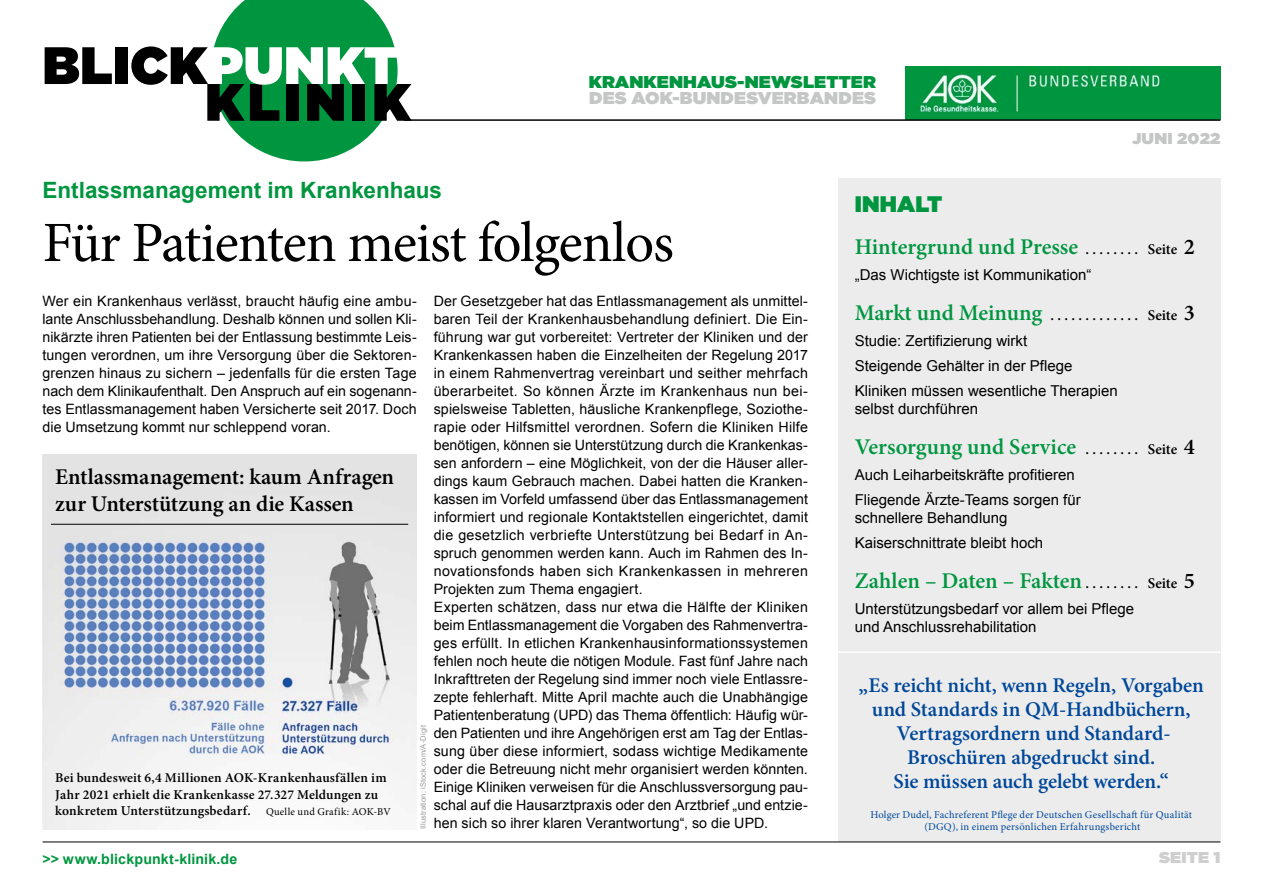
<style>
.page{position:relative;width:1263px;height:893px;background:#fff}
.page>*{position:absolute;margin:0;border:0;box-sizing:border-box;transform-origin:0 0}
.H3_-_Headline_A_38pt{font:57px "Minion Pro";letter-spacing:-.02em;color:#000}
.t1{font:600 22.5px "Minion Pro";color:#00963f}
.H2_-_Head_Diagramm{font:600 22.5px/27px "Minion Pro";letter-spacing:-.005em;color:#000}
.H2_-_Dachzeile_15pt{font:700 22.5px "Arial";color:#00963f}
.Titelei_und_Co_H1_-_Inhalt{font:22.5px "Gotham Ultra";letter-spacing:.01em;color:#00963f}
.t2{font:600 21px/24px "Minion Pro";letter-spacing:-.01em;color:#004799;text-align:center}
.Titelei_und_Co_P_-_Krankenhausnewsletter{font:17.1px/16.5px "Gotham Ultra";letter-spacing:.01em;color:#00963f;scale:1.05 1}
.Titelei_und_Co_P_Ausgabe_Monat{font:15.6px "Gotham Ultra";letter-spacing:.01em;color:#c5c6c6;scale:1.05 1}
.t3{font:15.6px "Gotham Ultra";letter-spacing:.01em;color:#cecece;scale:1.05 1}
.t4{font:15px/18px "Arial";color:#000}
.t5{font:600 15px "Minion Pro";letter-spacing:-.005em;color:#000}
.P_-_copy_block{font:14.25px/18px "Arial";letter-spacing:.005em;color:#000;text-align:justify}
.P_-_Link_Titelseite{font:700 14.25px "Arial";letter-spacing:.01em;color:#00963f}
.t6{font:600 13.5px/16.5px "Minion Pro";letter-spacing:.015em;color:#000}
.t7{font:10.5px/12.8px "Minion Pro";letter-spacing:.015em;color:#004799;text-align:center}
.t8{font:10.5px "Minion Pro";letter-spacing:.02em;color:#000}
.t9{font:7.5px "Arial";letter-spacing:.025em;color:#9c9d9d}
.s1{color:#c5c6c6}
.s2{font-size:15px;color:#000}
.s3{color:#000}
.s4{font-size:22.5px;color:#00963f}
.s5{font-size:22.5px}
</style>
<div class="page">
<div style="left:838px;top:179px;width:382px;height:663px;background:#ececed"></div>
<hr style="left:43px;top:842px;width:1177px;height:1px;background:#000">
<img style="left:906px;top:66px;width:314px;height:53px">
<hr style="left:404px;top:119px;width:816px;height:2px;background:#000">
<hr style="left:838px;top:651px;width:382px;height:2px;background:#fff">
<svg style="left:45px;top:47px;width:67px;height:37px"></svg>
<div style="left:115px;top:47px;width:12px;height:37px;background:#000"></div>
<svg style="left:131px;top:0;width:281px;height:161px"></svg>
<img style="left:43px;top:455px;width:374px;height:374px">
<hr style="left:51px;top:524px;width:357px;height:1px;background:#000">
<p class="Titelei_und_Co_P_-_Krankenhausnewsletter" style="left:589px;top:73px;width:275px">KRANKENHAUS-NEWSLETTER<br><span class="s1">DES AOK-BUNDESVERBANDES</span></p>
<p class="Titelei_und_Co_P_Ausgabe_Monat" style="left:1132px;top:129px;width:86px">JUNI 2022</p>
<h2 class="H2_-_Dachzeile_15pt" style="left:43px;top:175px;width:401px">Entlassmanagement im Krankenhaus</h2>
<h3 class="H3_-_Headline_A_38pt" style="left:43px;top:205px;width:633px">Für Patienten meist folgenlos</h3>
<p class="P_-_copy_block" style="left:43px;top:292px;width:376px">Wer ein Krankenhaus verlässt, braucht häufig eine ambu&shy;lante Anschlussbehandlung. Deshalb können und sollen Kli&shy;nikärzte ihren Patienten bei der Entlassung bestimmte Leis&shy;tungen verordnen, um ihre Versorgung über die Sektoren&shy;grenzen hinaus zu sichern – jedenfalls für die ersten Tage nach dem Klinikaufenthalt. Den Anspruch auf ein sogenann&shy;tes Entlassmanagement haben Versicherte seit 2017. Doch die Umsetzung kommt nur schleppend voran.</p>
<p class="P_-_copy_block" style="left:434px;top:292px;width:376px">Der Gesetzgeber hat das Entlassmanagement als unmittel&shy;baren Teil der Krankenhausbehandlung definiert. Die Ein&shy;führung war gut vorbereitet: Vertreter der Kliniken und der Krankenkassen haben die Einzelheiten der Regelung 2017 in einem Rahmenvertrag vereinbart und seither mehrfach überarbeitet. So können Ärzte im Krankenhaus nun bei&shy;spielsweise Tabletten, häusliche Krankenpflege, Soziothe&shy;rapie oder Hilfsmittel verordnen. Sofern die Kliniken Hilfe benötigen, können sie Unterstützung durch die Krankenkas&shy;sen anfordern – eine Möglichkeit, von der die Häuser aller&shy;dings kaum Gebrauch machen. Dabei hatten die Kranken&shy;kassen im Vorfeld umfassend über das Entlassmanagement informiert und regionale Kontaktstellen eingerichtet, damit die gesetzlich verbriefte Unterstützung bei Bedarf in An&shy;spruch genommen werden kann. Auch im Rahmen des In&shy;novationsfonds haben sich Krankenkassen in mehreren Projekten zum Thema engagiert.</p>
<p class="P_-_copy_block" style="left:434px;top:598px;width:376px">Experten schätzen, dass nur etwa die Hälfte der Kliniken beim Entlassmanagement die Vorgaben des Rahmenvertra&shy;ges erfüllt. In etlichen Krankenhausinformationssystemen fehlen noch heute die nötigen Module. Fast fünf Jahre nach Inkrafttreten der Regelung sind immer noch viele Entlassre&shy;zepte fehlerhaft. Mitte April machte auch die Unabhängige Patientenberatung (UPD) das Thema öffentlich: Häufig wür&shy;den Patienten und ihre Angehörigen erst am Tag der Entlas&shy;sung über diese informiert, sodass wichtige Medikamente oder die Betreuung nicht mehr organisiert werden könnten.<br>Einige Kliniken verweisen für die Anschlussversorgung pau&shy;schal auf die Hausarztpraxis oder den Arztbrief „und entzie&shy;hen sich so ihrer klaren Verantwortung“, so die UPD.</p>
<h2 class="H2_-_Head_Diagramm" style="left:55px;top:463px;width:340px">Entlassmanagement: kaum Anfragen zur Unterstützung an die Kassen</h2>
<p class="t9" style="left:418px;top:829px;width:106px;rotate:-90deg">Illustration: iStock.com/A-Digit</p>
<p class="t6" style="left:55px;top:770px;width:333px">Bei bundesweit 6,4 Millionen AOK-Krankenhausfällen im<br>Jahr 2021 erhielt die Krankenkasse 27.327 Meldungen zu konkretem Unterstützungsbedarf.</p>
<p class="t8" style="left:266px;top:805px;width:126px">Quelle und Grafik: AOK-BV</p>
<p class="P_-_Link_Titelseite" style="left:43px;top:850px;width:196px">&gt;&gt; www.blickpunkt-klinik.de</p>
<h1 class="Titelei_und_Co_H1_-_Inhalt" style="left:855px;top:191px;width:89px">INHALT</h1>
<p class="t1" style="left:855px;top:231px;width:342px">Hintergrund und Presse <span class="s2">. . . . . . . . Seite</span> <span class="s3">2</span></p>
<p class="t4" style="left:855px;top:266px;width:238px">„Das Wichtigste ist Kommunikation“</p>
<p class="t5" style="left:855px;top:305px;width:342px"><span class="s4">Markt und Meinung</span> . . . . . . . . . . . . . Seite <span class="s5">3</span></p>
<p class="t4" style="left:855px;top:332px;width:174px">Studie: Zertifizierung wirkt</p>
<p class="t4" style="left:855px;top:357px;width:219px">Steigende Gehälter in der Pflege</p>
<p class="t4" style="left:855px;top:382px;width:265px">Kliniken müssen wesentliche Therapien selbst durchführen</p>
<p class="t1" style="left:855px;top:431px;width:342px">Versorgung und Service <span class="s2">. . . . . . . . Seite</span> <span class="s3">4</span></p>
<p class="t4" style="left:855px;top:466px;width:222px">Auch Leiharbeitskräfte profitieren</p>
<p class="t4" style="left:855px;top:491px;width:227px">Fliegende Ärzte-Teams sorgen für schnellere Behandlung</p>
<p class="t4" style="left:855px;top:534px;width:190px">Kaiserschnittrate bleibt hoch</p>
<p class="t1" style="left:855px;top:565px;width:342px">Zahlen – Daten – Fakten <span class="s2">. . . . . . . . Seite</span> <span class="s3">5</span></p>
<p class="t4" style="left:855px;top:600px;width:281px">Unterstützungsbedarf vor allem bei Pflege und Anschlussrehabilitation</p>
<p class="t2" style="left:859px;top:673px;width:347px">„Es reicht nicht, wenn Regeln, Vorgaben und Standards in QM-Handbüchern, Vertragsordnern und Standard-Broschüren abgedruckt sind.<br>Sie müssen auch gelebt werden.“</p>
<p class="t7" style="left:870px;top:808px;width:323px">Holger Dudel, Fachreferent Pflege der Deutschen Gesellschaft für Qualität (DGQ), in einem persönlichen Erfahrungsbericht</p>
<p class="t3" style="left:1159px;top:848px;width:60px">SEITE 1</p>
</div>
